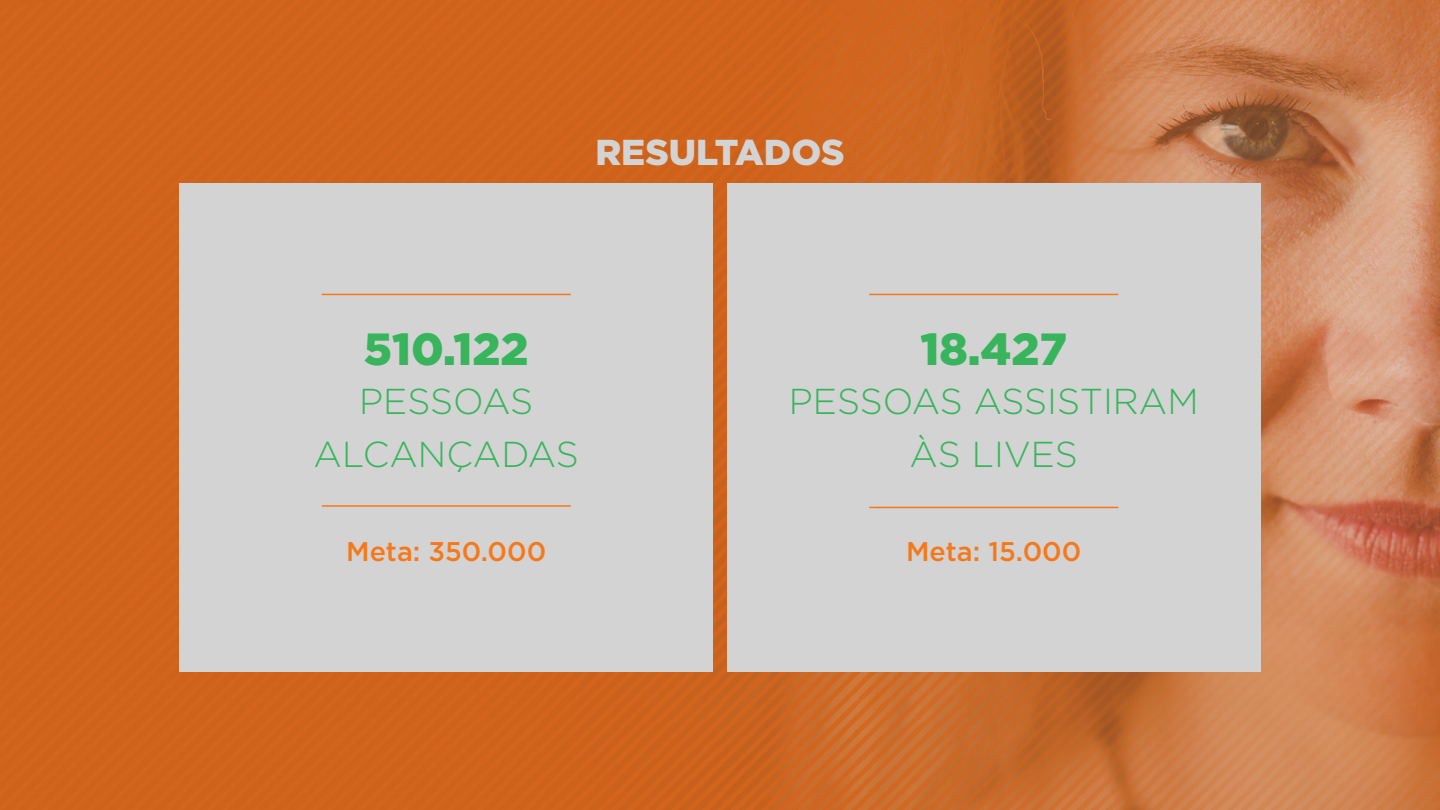
<style>
.page{position:relative;width:1440px;height:810px;background:#fff}
.page>*{position:absolute;margin:0;border:0;box-sizing:border-box;transform-origin:0 0}
.t1{font:900 45px "Gotham";color:#38b55c}
.t2{font:300 36px/52.5px "Gotham";color:#38b55c;text-align:center}
.t3{font:900 36px "Gotham";color:#d3d3d3}
.t4{font:500 27px "Gotham";color:#f5791b}
</style>
<div class="page">
<img style="left:0;top:0;width:1440px;height:810px">
<div style="left:179px;top:183px;width:534px;height:489px;background:#d3d3d3"></div>
<div style="left:727px;top:183px;width:534px;height:489px;background:#d3d3d3"></div>
<hr style="left:322px;top:294px;width:249px;height:1px;background:#f5791b">
<hr style="left:869px;top:294px;width:249px;height:1px;background:#f5791b">
<hr style="left:322px;top:505px;width:249px;height:2px;background:#f5791b">
<hr style="left:869px;top:507px;width:249px;height:1px;background:#f5791b">
<p class="t3" style="left:595px;top:131px;width:251px">RESULTADOS</p>
<p class="t1" style="left:364px;top:323px;width:166px">510.122</p>
<p class="t2" style="left:314px;top:375px;width:267px">PESSOAS<br>ALCANÇADAS</p>
<p class="t4" style="left:346px;top:536px;width:202px">Meta: 350.000</p>
<p class="t1" style="left:920px;top:323px;width:148px">18.427</p>
<p class="t2" style="left:789px;top:375px;width:411px">PESSOAS ASSISTIRAM<br>ÀS LIVES</p>
<p class="t4" style="left:906px;top:536px;width:177px">Meta: 15.000</p>
</div>
